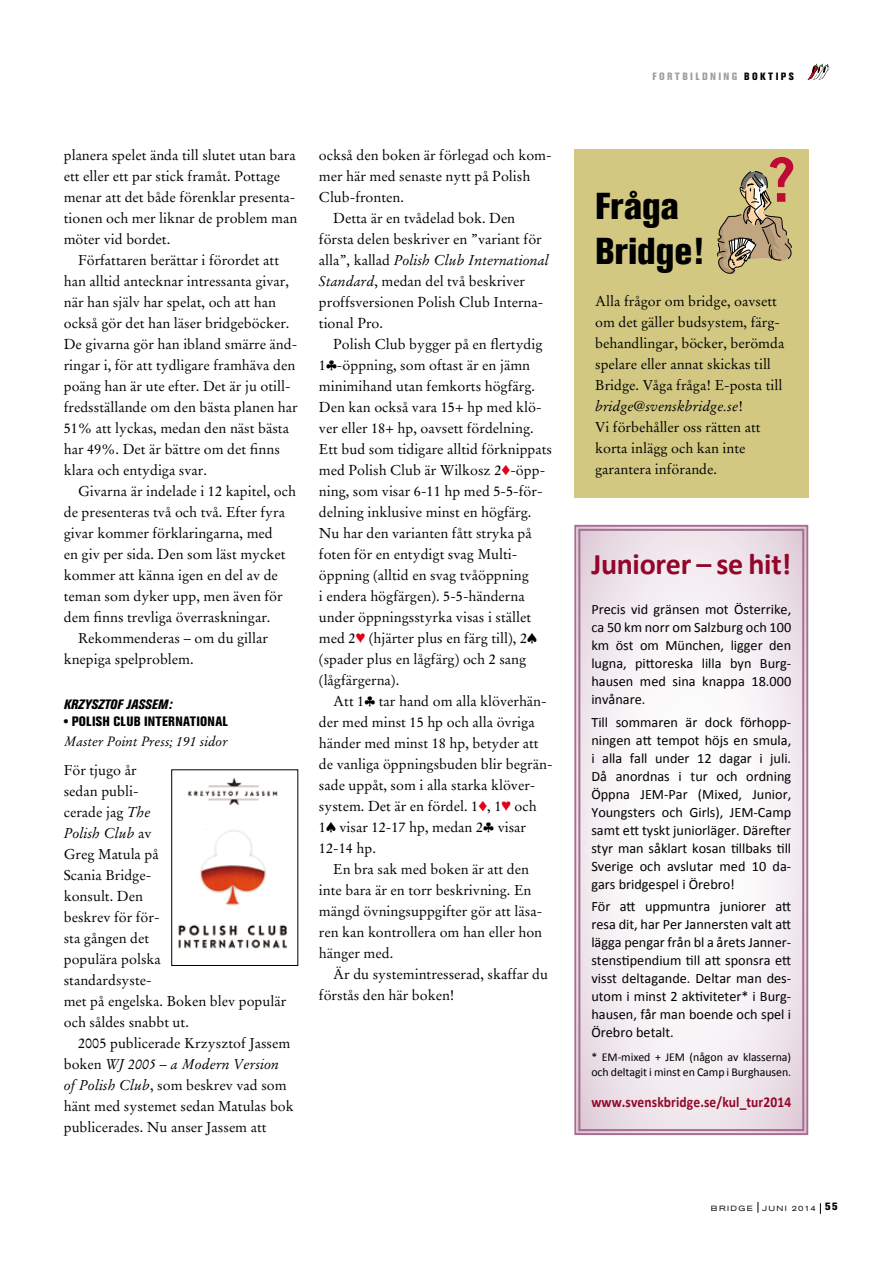
<style>
.page{position:relative;width:893px;height:1263px;background:#fff}
.page>*{position:absolute;margin:0;border:0;box-sizing:border-box;transform-origin:0 0}
.t1{font:800 condensed 37.2px/45px "Akzidenz Grotesk BE";color:#000}
.t2{font:700 30px "Calibri";letter-spacing:-.01em;color:#92062a}
.t3{font:700 15px "Calibri";letter-spacing:.01em;color:#92062a;scale:.9 1}
.t4{font:14.25px/21px "Stempel Garamond";color:#000}
.t5{font:14.25px/18px "Calibri";color:#000;text-align:justify}
.t6{font:italic 14.25px "Stempel Garamond";color:#000}
.t7{font:italic 13.5px "Stempel Garamond LT Std";color:#000}
.t8{font:800 condensed 13.5px "Akzidenz Grotesk BE";color:#000}
.t9{font:italic 800 condensed 13.5px "Akzidenz Grotesk BE";letter-spacing:.005em;color:#000}
.t10{font:12px/15px "Calibri";letter-spacing:-.005em;color:#000}
.t11{font:800 condensed 10.5px "Akzidenz Grotesk BE";color:#9c9e9f}
.t12{font:800 condensed 10.5px "Akzidenz Grotesk BE";color:#000}
.t13{font:expanded 7.5px "Akzidenz Grotesk BE";letter-spacing:.18em;color:#000}
.s1{font-style:italic}
.s2{font-style:normal}
.s3{font-family:"Cards"}
.s4{font-family:"Cards";color:#e2001a}
.s5{font-weight:800;font-stretch:normal;font-size:10.5px}
</style>
<div class="page">
<svg style="left:807px;top:64px;width:22px;height:16px"></svg>
<svg style="left:574px;top:524px;width:235px;height:612px"></svg>
<div style="left:578px;top:529px;width:226px;height:602px;border:2px solid #a76d91"></div>
<div style="left:574px;top:149px;width:234px;height:349px;background:#d2c881"></div>
<svg style="left:717px;top:157px;width:76px;height:117px"></svg>
<img style="left:178px;top:777px;width:109px;height:172px">
<p class="t4" style="left:64px;top:145px;width:235px">planera spelet ända till slutet utan bara ett eller ett par stick framåt. Pottage menar att det både förenklar presenta&shy;tionen och mer liknar de problem man möter vid bordet.</p>
<p class="t4" style="left:64px;top:250px;width:235px;text-indent:14px">Författaren berättar i förordet att han alltid antecknar intressanta givar, när han själv har spelat, och att han också gör det han läser bridgeböcker.<br>De givarna gör han ibland smärre änd&shy;ringar i, för att tydligare framhäva den poäng han är ute efter. Det är ju otill&shy;fredsställande om den bästa planen har 51% att lyckas, medan den näst bästa har 49%. Det är bättre om det finns klara och entydiga svar.</p>
<p class="t4" style="left:78px;top:481px;width:220px">Givarna är indelade i 12 kapitel, och</p>
<p class="t4" style="left:64px;top:502px;width:223px">de presenteras två och två. Efter fyra</p>
<p class="t4" style="left:64px;top:523px;width:211px">givar kommer förklaringarna, med</p>
<p class="t4" style="left:64px;top:544px;width:223px">en giv per sida. Den som läst mycket</p>
<p class="t4" style="left:64px;top:565px;width:216px">kommer att känna igen en del av de</p>
<p class="t4" style="left:64px;top:586px;width:220px">teman som dyker upp, men även för</p>
<p class="t4" style="left:64px;top:607px;width:208px">dem finns trevliga överraskningar.</p>
<p class="t4" style="left:78px;top:628px;width:192px">Rekommenderas – om du gillar</p>
<p class="t4" style="left:64px;top:649px;width:131px">knepiga spelproblem.</p>
<p class="t9" style="left:64px;top:697px;width:110px">KRZYSZTOF JASSEM:</p>
<p class="t8" style="left:64px;top:714px;width:23px">• POLISH</p>
<p class="t8" style="left:114px;top:714px;width:8px">CLUB</p>
<p class="t8" style="left:144px;top:714px;width:8px">INTERNATIONAL</p>
<p class="t7" style="left:64px;top:733px;width:165px">Master Point Press; 191 sidor</p>
<p class="t4" style="left:64px;top:760px;width:224px">För tjugo år<br>sedan publi-<br>cerade jag <span class="s1">The<br>Polish Club</span> av<br>Greg Matula på<br>Scania Bridge-<br>konsult. Den<br>beskrev för för-<br>sta gången det<br>populära polska<br>standardsyste-<br>met på engelska. Boken blev populär och såldes snabbt ut.</p>
<p class="t4" style="left:64px;top:1033px;width:231px;text-indent:14px">2005 publicerade Krzysztof Jassem boken <span class="s1">WJ 2005 – a Modern Version of Polish Club</span>, som beskrev vad som hänt med systemet sedan Matulas bok publicerades. Nu anser Jassem att</p>
<p class="t4" style="left:319px;top:145px;width:234px">också den boken är förlegad och kom-</p>
<p class="t4" style="left:319px;top:166px;width:213px">mer här med senaste nytt på Polish</p>
<p class="t4" style="left:319px;top:187px;width:87px">Club-fronten.</p>
<p class="t4" style="left:333px;top:208px;width:184px">Detta är en tvådelad bok. Den</p>
<p class="t4" style="left:319px;top:229px;width:224px">första delen beskriver en ”variant för</p>
<p class="t6" style="left:319px;top:251px;width:232px"><span class="s2">alla”, kallad</span> Polish Club International</p>
<p class="t4" style="left:319px;top:271px;width:208px"><span class="s1">Standard</span>, medan del två beskriver</p>
<p class="t4" style="left:319px;top:292px;width:226px">proffsversionen Polish Club Interna-</p>
<p class="t4" style="left:319px;top:313px;width:66px">tional Pro.</p>
<p class="t4" style="left:333px;top:334px;width:211px">Polish Club bygger på en flertydig</p>
<p class="t4" style="left:319px;top:355px;width:213px">1<span class="s3">C</span>-öppning, som oftast är en jämn</p>
<p class="t4" style="left:319px;top:376px;width:218px">minimihand utan femkorts högfärg.</p>
<p class="t4" style="left:319px;top:397px;width:224px">Den kan också vara 15+ hp med klö-</p>
<p class="t4" style="left:319px;top:418px;width:216px">ver eller 18+ hp, oavsett fördelning.</p>
<p class="t4" style="left:319px;top:439px;width:235px">Ett bud som tidigare alltid förknippats</p>
<p class="t4" style="left:319px;top:460px;width:228px">med Polish Club är Wilkosz 2<span class="s4">2</span>-öpp-</p>
<p class="t4" style="left:319px;top:481px;width:225px">ning, som visar 6-11 hp med 5-5-för-</p>
<p class="t4" style="left:319px;top:502px;width:214px">delning inklusive minst en högfärg.</p>
<p class="t4" style="left:319px;top:523px;width:214px">Nu har den varianten fått stryka på</p>
<p class="t4" style="left:319px;top:544px;width:200px">foten för en entydigt svag Multi-</p>
<p class="t4" style="left:319px;top:565px;width:211px">öppning (alltid en svag tvåöppning</p>
<p class="t4" style="left:319px;top:586px;width:207px">i endera högfärgen). 5-5-händerna</p>
<p class="t4" style="left:319px;top:607px;width:214px">under öppningsstyrka visas i stället</p>
<p class="t4" style="left:319px;top:628px;width:220px">med 2<span class="s4">3</span> (hjärter plus en färg till), 2<span class="s3">S</span></p>
<p class="t4" style="left:319px;top:649px;width:209px">(spader plus en lågfärg) och 2 sang</p>
<p class="t4" style="left:319px;top:670px;width:82px">(lågfärgerna).</p>
<p class="t4" style="left:333px;top:691px;width:215px">Att 1<span class="s3">C</span> tar hand om alla klöverhän-</p>
<p class="t4" style="left:319px;top:712px;width:217px">der med minst 15 hp och alla övriga</p>
<p class="t4" style="left:319px;top:733px;width:221px">händer med minst 18 hp, betyder att</p>
<p class="t4" style="left:319px;top:754px;width:235px">de vanliga öppningsbuden blir begrän-</p>
<p class="t4" style="left:319px;top:775px;width:218px">sade uppåt, som i alla starka klöver-</p>
<p class="t4" style="left:319px;top:796px;width:219px">system. Det är en fördel. 1<span class="s4">2</span>, 1<span class="s4">3</span> och</p>
<p class="t4" style="left:319px;top:817px;width:209px">1<span class="s3">S</span> visar 12-17 hp, medan 2<span class="s3">C</span> visar</p>
<p class="t4" style="left:319px;top:838px;width:59px">12-14 hp.</p>
<p class="t4" style="left:333px;top:859px;width:197px">En bra sak med boken är att den</p>
<p class="t4" style="left:319px;top:880px;width:214px">inte bara är en torr beskrivning. En</p>
<p class="t4" style="left:319px;top:901px;width:225px">mängd övningsuppgifter gör att läsa-</p>
<p class="t4" style="left:319px;top:922px;width:225px">ren kan kontrollera om han eller hon</p>
<p class="t4" style="left:319px;top:943px;width:76px">hänger med.</p>
<p class="t4" style="left:333px;top:964px;width:216px">Är du systemintresserad, skaffar du</p>
<p class="t4" style="left:319px;top:985px;width:137px">förstås den här boken!</p>
<p class="t11" style="left:652px;top:70px;width:8px">FORTBILDNING</p>
<p class="t12" style="left:744px;top:70px;width:8px">BOKTI</p>
<p class="t12" style="left:781px;top:70px;width:14px">PS</p>
<h1 class="t1" style="left:595px;top:184px;width:110px">Fråga<br>Bridge!</h1>
<p class="t4" style="left:595px;top:291px;width:191px">Alla frågor om bridge, oavsett om det gäller budsystem, färg&shy;behandlingar, böcker, berömda spelare eller annat skickas till<br>Bridge. Våga fråga! E-posta till <span class="s1">bridge@svenskbridge.se</span>!<br>Vi förbehåller oss rätten att korta inlägg och kan inte garantera införande.</p>
<h2 class="t2" style="left:591px;top:545px;width:201px">Juniorer – se hit!</h2>
<p class="t5" style="left:591px;top:600px;width:201px">Precis vid gränsen mot Österrike, ca 50 km norr om Salzburg och 100 km öst om München, ligger den lugna, pittoreska lilla byn Burg&shy;hausen med sina knappa 18.000 invånare.</p>
<p class="t5" style="left:591px;top:712px;width:201px">Till sommaren är dock förhopp&shy;ningen att tempot höjs en smula, i alla fall under 12 dagar i juli.<br>Då anordnas i tur och ordning Öppna JEM-Par (Mixed, Junior, Youngsters och Girls), JEM-Camp samt ett tyskt juniorläger. Därefter styr man såklart kosan tillbaks till Sverige och avslutar med 10 da&shy;gars bridgespel i Örebro!</p>
<p class="t5" style="left:591px;top:896px;width:201px">För att uppmuntra juniorer att resa dit, har Per Jannersten valt att lägga pengar från bl a årets Janner&shy;stenstipendium till att sponsra ett visst deltagande. Deltar man des&shy;utom i minst 2 aktiviteter* i Burg&shy;hausen, får man boende och spel i Örebro betalt.</p>
<p class="t10" style="left:591px;top:1049px;width:201px">* EM-mixed + JEM (någon av klasserna) och deltagit i minst en Camp i Burghausen.</p>
<p class="t3" style="left:591px;top:1092px;width:224px">www.svenskbridge.se/kul_tur2014</p>
<p class="t13" style="left:711px;top:1204px;width:128px">BRIDGE JUNI 2014 <span class="s5">55</span></p>
</div>
